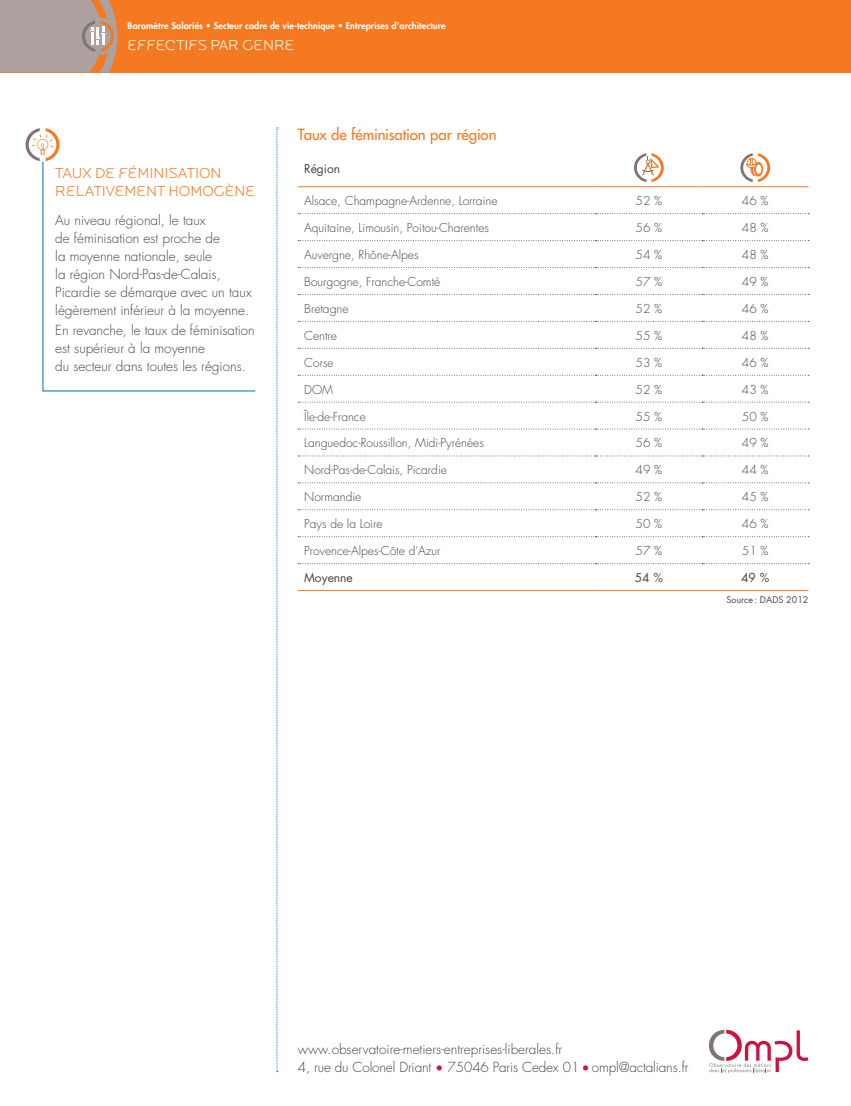
<style>
.page{position:relative;width:851px;height:1106px;background:#fff}
.page>*{position:absolute;margin:0;border:0;box-sizing:border-box;transform-origin:0 0}
.t1{font:300 15px/18px "Locator Display";color:#f47921}
.t2{font:500 15px "Futura Std";letter-spacing:-.01em;color:#f47921}
.t3{font:300 15px "Locator Display";color:#fff}
.t4{font:300 13.5px/18px "Futura Std";color:#4c4344}
.t5{font:300 12px "Futura Std";color:#4c4344}
.t6{font:12px "Futura Std";color:#4c4344}
.t7{font:800 9px "Futura Std";letter-spacing:.01em;color:#fff}
.t8{font:9px "Futura Std";color:#4c4344}
.s1{color:#cd123d}
</style>
<div class="page">
<div style="left:0;top:0;width:850px;height:72px;background:#f47921"></div>
<svg style="left:276px;top:128px;width:2px;height:944px;background:#c4dced"></svg>
<svg style="left:0;top:0;width:117px;height:73px;background:#b29e95"></svg>
<svg style="left:709px;top:1029px;width:99px;height:44px"></svg>
<svg style="left:298px;top:187px;width:510px;height:351px"></svg>
<svg style="left:298px;top:213px;width:510px;height:1px"></svg>
<svg style="left:298px;top:240px;width:510px;height:1px"></svg>
<svg style="left:298px;top:267px;width:510px;height:1px"></svg>
<svg style="left:298px;top:294px;width:510px;height:1px"></svg>
<svg style="left:298px;top:321px;width:510px;height:1px"></svg>
<svg style="left:298px;top:402px;width:510px;height:1px"></svg>
<svg style="left:298px;top:429px;width:510px;height:1px"></svg>
<svg style="left:298px;top:455px;width:510px;height:1px"></svg>
<svg style="left:298px;top:482px;width:510px;height:1px"></svg>
<svg style="left:298px;top:509px;width:510px;height:1px"></svg>
<svg style="left:298px;top:536px;width:510px;height:1px"></svg>
<svg style="left:298px;top:563px;width:510px;height:1px"></svg>
<hr style="left:298px;top:186px;width:297px;height:1px;background:#f47921">
<hr style="left:595px;top:186px;width:107px;height:1px;background:#f47921">
<hr style="left:702px;top:186px;width:106px;height:1px;background:#f47921">
<svg style="left:298px;top:375px;width:510px;height:1px"></svg>
<hr style="left:298px;top:590px;width:297px;height:1px;background:#f47921">
<hr style="left:595px;top:590px;width:107px;height:1px;background:#f47921">
<hr style="left:702px;top:590px;width:106px;height:1px;background:#f47921">
<svg style="left:298px;top:348px;width:510px;height:1px"></svg>
<svg style="left:634px;top:153px;width:29px;height:29px"></svg>
<svg style="left:740px;top:153px;width:30px;height:29px"></svg>
<svg style="left:42px;top:161px;width:214px;height:231px"></svg>
<svg style="left:26px;top:128px;width:34px;height:33px"></svg>
<p class="t7" style="left:128px;top:20px;width:319px">Baromètre Salariés • Secteur cadre de vie-technique • Entreprises d’architecture</p>
<p class="t3" style="left:128px;top:36px;width:168px">EFFECTIFS PAR GENRE</p>
<p class="t1" style="left:55px;top:163px;width:201px">TAUX DE FÉMINISATION<br>RELATIVEMENT HOMOGÈNE</p>
<p class="t4" style="left:55px;top:211px;width:198px">Au niveau régional, le taux<br>de féminisation est proche de<br>la moyenne nationale, seule<br>la région Nord-Pas-de-Calais,<br>Picardie se démarque avec un taux légèrement inférieur à la moyenne.</p>
<p class="t4" style="left:55px;top:321px;width:201px">En revanche, le taux de féminisation est supérieur à la moyenne<br>du secteur dans toutes les régions.</p>
<p class="t2" style="left:298px;top:125px;width:200px">Taux de féminisation par région</p>
<p class="t6" style="left:304px;top:160px;width:37px">Région</p>
<p class="t5" style="left:304px;top:193px;width:195px">Alsace, Champagne-Ardenne, Lorraine</p>
<p class="t5" style="left:635px;top:193px;width:28px">52 %</p>
<p class="t5" style="left:741px;top:193px;width:28px">46 %</p>
<p class="t5" style="left:304px;top:220px;width:186px">Aquitaine, Limousin, Poitou-Charentes</p>
<p class="t5" style="left:635px;top:220px;width:28px">56 %</p>
<p class="t5" style="left:741px;top:220px;width:28px">48 %</p>
<p class="t5" style="left:304px;top:247px;width:116px">Auvergne, Rhône-Alpes</p>
<p class="t5" style="left:635px;top:247px;width:28px">54 %</p>
<p class="t5" style="left:741px;top:247px;width:28px">48 %</p>
<p class="t5" style="left:304px;top:274px;width:137px">Bourgogne, Franche-Comté</p>
<p class="t5" style="left:635px;top:274px;width:28px">57 %</p>
<p class="t5" style="left:741px;top:274px;width:28px">49 %</p>
<p class="t5" style="left:304px;top:301px;width:46px">Bretagne</p>
<p class="t5" style="left:635px;top:301px;width:28px">52 %</p>
<p class="t5" style="left:741px;top:301px;width:28px">46 %</p>
<p class="t5" style="left:304px;top:328px;width:34px">Centre</p>
<p class="t5" style="left:635px;top:328px;width:28px">55 %</p>
<p class="t5" style="left:741px;top:328px;width:28px">48 %</p>
<p class="t5" style="left:304px;top:355px;width:31px">Corse</p>
<p class="t5" style="left:635px;top:355px;width:28px">53 %</p>
<p class="t5" style="left:741px;top:355px;width:28px">46 %</p>
<p class="t5" style="left:304px;top:382px;width:30px">DOM</p>
<p class="t5" style="left:635px;top:382px;width:28px">52 %</p>
<p class="t5" style="left:741px;top:382px;width:28px">43 %</p>
<p class="t5" style="left:304px;top:409px;width:63px">Île-de-France</p>
<p class="t5" style="left:635px;top:409px;width:28px">55 %</p>
<p class="t5" style="left:741px;top:409px;width:28px">50 %</p>
<p class="t5" style="left:304px;top:436px;width:181px">Languedoc-Roussillon, Midi-Pyrénées</p>
<p class="t5" style="left:635px;top:436px;width:28px">56 %</p>
<p class="t5" style="left:741px;top:436px;width:28px">49 %</p>
<p class="t5" style="left:304px;top:462px;width:144px">Nord-Pas-de-Calais, Picardie</p>
<p class="t5" style="left:635px;top:462px;width:28px">49 %</p>
<p class="t5" style="left:741px;top:462px;width:28px">44 %</p>
<p class="t5" style="left:304px;top:489px;width:59px">Normandie</p>
<p class="t5" style="left:635px;top:489px;width:28px">52 %</p>
<p class="t5" style="left:741px;top:489px;width:28px">45 %</p>
<p class="t5" style="left:304px;top:516px;width:80px">Pays de la Loire</p>
<p class="t5" style="left:635px;top:516px;width:28px">50 %</p>
<p class="t5" style="left:741px;top:516px;width:28px">46 %</p>
<p class="t5" style="left:304px;top:543px;width:138px">Provence-Alpes-Côte d'Azur</p>
<p class="t5" style="left:635px;top:543px;width:28px">57 %</p>
<p class="t5" style="left:741px;top:543px;width:28px">51 %</p>
<p class="t6" style="left:304px;top:570px;width:50px">Moyenne</p>
<p class="t6" style="left:634px;top:570px;width:30px">54 %</p>
<p class="t6" style="left:741px;top:570px;width:30px">49 %</p>
<p class="t8" style="left:726px;top:594px;width:83px">Source: DADS 2012</p>
<p class="t4" style="left:298px;top:1040px;width:392px">www.observatoire-metiers-entreprises-liberales.fr<br>4, rue du Colonel Driant <span class="s1">•</span> 75046 Paris Cedex 01 <span class="s1">•</span> ompl@actalians.fr</p>
</div>
